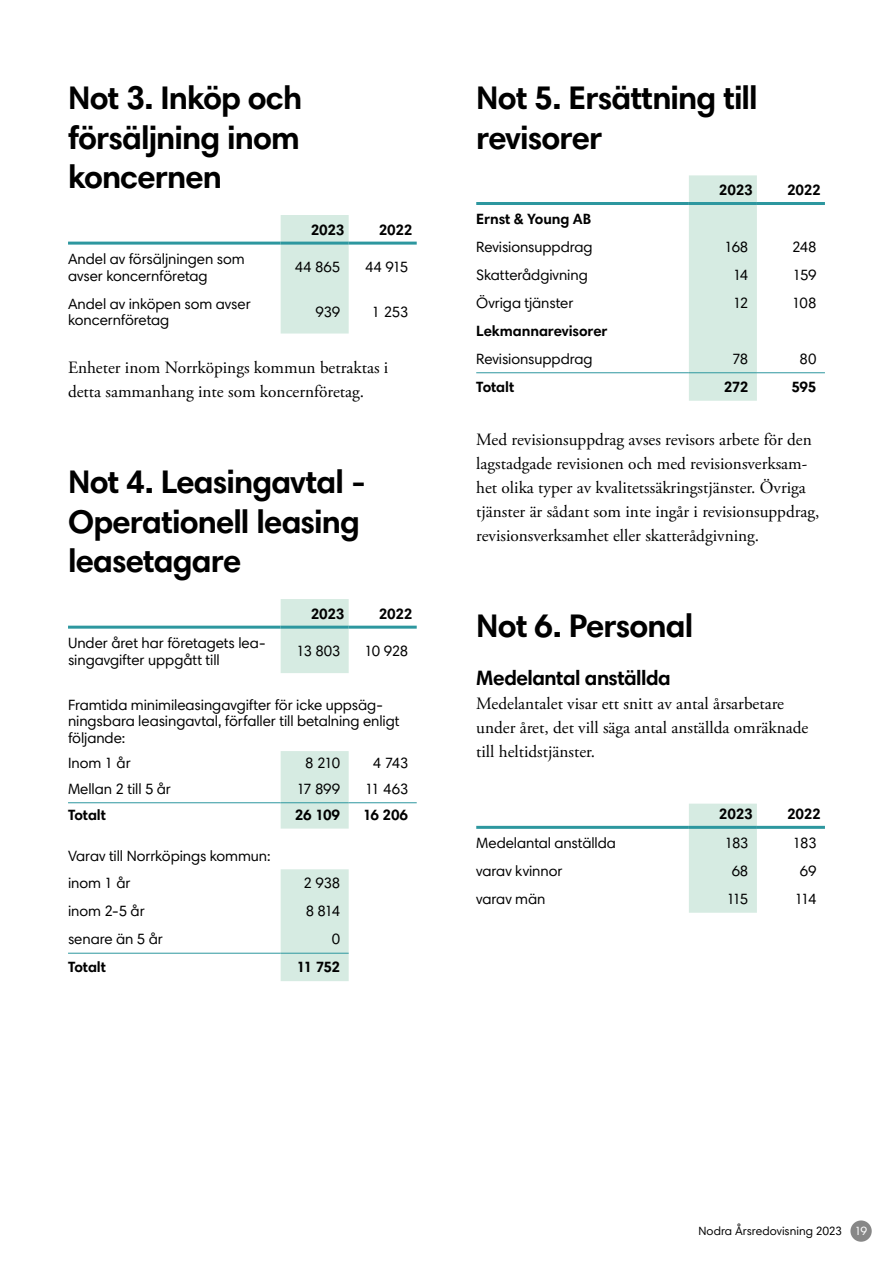
<style>
.page{position:relative;width:893px;height:1263px;background:#fff}
.page>*{position:absolute;margin:0;border:0;box-sizing:border-box;transform-origin:0 0}
.Rubrik_3__H3{font:700 33px/39.6px "Harmonia Sans Std";letter-spacing:-.025em;color:#000;text-align:justify}
.Rubrik_4__H4{font:700 21px "Harmonia Sans Std";letter-spacing:-.025em;color:#000}
.Brödtext_inget_avstånd_före__p{font:17.25px/24px "Adobe Garamond Pro";color:#000}
.Tabell_vänster{font:15px/16.5px "Harmonia Sans Std";letter-spacing:-.005em;color:#000}
.Tabell_höger{font:15px "Harmonia Sans Std";letter-spacing:-.03em;color:#000}
.Tabellhuvud_vänster{font:700 15px "Harmonia Sans Std";letter-spacing:-.01em;color:#000}
.Tabellhuvud_höger{font:700 15px "Harmonia Sans Std";letter-spacing:-.035em;color:#000}
.Tabell_vänster-2{font:700 15px "Harmonia Sans Std";letter-spacing:-.005em;color:#000}
.t1{font:12px "Harmonia Sans Std";color:#000}
.s1{color:#fff}
</style>
<div class="page">
<div style="left:850px;top:1220px;width:22px;height:22px;background:#878787;border-radius:50%"></div>
<div style="left:281px;top:215px;width:68px;height:118px;background:#d6ebe2"></div>
<hr style="left:68px;top:242px;width:213px;height:3px;background:#2d979f">
<hr style="left:281px;top:242px;width:68px;height:3px;background:#2d979f">
<hr style="left:349px;top:242px;width:68px;height:3px;background:#2d979f">
<svg style="left:281px;top:599px;width:68px;height:382px"></svg>
<hr style="left:68px;top:626px;width:213px;height:3px;background:#2d979f">
<hr style="left:281px;top:626px;width:68px;height:3px;background:#2d979f">
<hr style="left:349px;top:626px;width:68px;height:3px;background:#2d979f">
<hr style="left:68px;top:802px;width:213px;height:1px;background:#2d979f">
<hr style="left:281px;top:802px;width:68px;height:1px;background:#2d979f">
<hr style="left:349px;top:802px;width:68px;height:1px;background:#2d979f">
<hr style="left:68px;top:953px;width:213px;height:1px;background:#2d979f">
<hr style="left:281px;top:953px;width:68px;height:1px;background:#2d979f">
<div style="left:689px;top:175px;width:68px;height:226px;background:#d6ebe2"></div>
<hr style="left:476px;top:372px;width:213px;height:1px;background:#2d979f">
<hr style="left:689px;top:372px;width:68px;height:1px;background:#2d979f">
<hr style="left:757px;top:372px;width:68px;height:1px;background:#2d979f">
<hr style="left:476px;top:202px;width:213px;height:3px;background:#2d979f">
<hr style="left:689px;top:202px;width:68px;height:3px;background:#2d979f">
<hr style="left:757px;top:202px;width:68px;height:3px;background:#2d979f">
<div style="left:689px;top:804px;width:68px;height:109px;background:#d6ebe2"></div>
<hr style="left:476px;top:826px;width:213px;height:3px;background:#2d979f">
<hr style="left:689px;top:826px;width:68px;height:3px;background:#2d979f">
<hr style="left:757px;top:826px;width:68px;height:3px;background:#2d979f">
<h3 class="Rubrik_3__H3" style="left:68px;top:77px;width:236px">Not 3. Inköp och försäljning inom koncernen</h3>
<p class="Tabellhuvud_vänster" style="left:311px;top:220px;width:35px">2023</p>
<p class="Tabellhuvud_vänster" style="left:379px;top:220px;width:35px">2022</p>
<p class="Tabell_vänster" style="left:68px;top:251px;width:178px">Andel av försäljningen som avser koncernföretag</p>
<p class="Tabell_höger" style="left:295px;top:258px;width:47px">44 865</p>
<p class="Tabell_höger" style="left:365px;top:258px;width:45px">44 915</p>
<p class="Tabell_vänster" style="left:68px;top:295px;width:184px">Andel av inköpen som avser koncernföretag</p>
<p class="Tabell_höger" style="left:316px;top:302px;width:26px">939</p>
<p class="Tabell_höger" style="left:372px;top:302px;width:38px">1 253</p>
<p class="Brödtext_inget_avstånd_före__p" style="left:68px;top:356px;width:322px">Enheter inom Norrköpings kommun betraktas i detta sammanhang inte som koncernföretag.</p>
<h3 class="Rubrik_3__H3" style="left:68px;top:461px;width:295px">Not 4. Leasingavtal - Operationell leasing leasetagare</h3>
<p class="Tabellhuvud_vänster" style="left:311px;top:604px;width:35px">2023</p>
<p class="Tabellhuvud_vänster" style="left:379px;top:604px;width:35px">2022</p>
<p class="Tabell_vänster" style="left:68px;top:635px;width:199px">Under året har företagets lea&shy;singavgifter uppgått till</p>
<p class="Tabell_höger" style="left:297px;top:642px;width:45px">13 803</p>
<p class="Tabell_höger" style="left:365px;top:642px;width:45px">10 928</p>
<p class="Tabell_vänster" style="left:68px;top:696px;width:333px">Framtida minimileasingavgifter för icke uppsäg&shy;ningsbara leasingavtal, förfaller till betalning enligt följande:</p>
<p class="Tabell_vänster" style="left:68px;top:755px;width:64px">Inom 1 år</p>
<p class="Tabell_höger" style="left:305px;top:754px;width:36px">8 210</p>
<p class="Tabell_höger" style="left:373px;top:754px;width:37px">4 743</p>
<p class="Tabell_vänster" style="left:68px;top:781px;width:105px">Mellan 2 till 5 år</p>
<p class="Tabell_höger" style="left:297px;top:780px;width:45px">17 899</p>
<p class="Tabell_höger" style="left:365px;top:780px;width:45px">11 463</p>
<p class="Tabell_vänster-2" style="left:68px;top:805px;width:39px">Totalt</p>
<p class="Tabellhuvud_höger" style="left:295px;top:805px;width:47px">26 109</p>
<p class="Tabellhuvud_höger" style="left:363px;top:805px;width:47px">16 206</p>
<p class="Tabell_vänster" style="left:68px;top:847px;width:204px">Varav till Norrköpings kommun:</p>
<p class="Tabell_vänster" style="left:68px;top:874px;width:64px">inom 1 år</p>
<p class="Tabell_höger" style="left:304px;top:873px;width:38px">2 938</p>
<p class="Tabell_vänster" style="left:68px;top:902px;width:78px">inom 2-5 år</p>
<p class="Tabell_höger" style="left:306px;top:901px;width:36px">8 814</p>
<p class="Tabell_vänster" style="left:68px;top:930px;width:96px">senare än 5 år</p>
<p class="Tabell_höger" style="left:332px;top:929px;width:10px">0</p>
<p class="Tabell_vänster-2" style="left:68px;top:957px;width:39px">Totalt</p>
<p class="Tabellhuvud_höger" style="left:297px;top:957px;width:45px">11 752</p>
<h3 class="Rubrik_3__H3" style="left:476px;top:77px;width:283px">Not 5. Ersättning till revisorer</h3>
<p class="Tabellhuvud_vänster" style="left:719px;top:180px;width:35px">2023</p>
<p class="Tabellhuvud_vänster" style="left:787px;top:180px;width:35px">2022</p>
<p class="Tabellhuvud_vänster" style="left:476px;top:210px;width:116px">Ernst &amp; Young AB</p>
<p class="Tabell_vänster" style="left:476px;top:239px;width:118px">Revisionsuppdrag</p>
<p class="Tabell_höger" style="left:725px;top:238px;width:25px">168</p>
<p class="Tabell_höger" style="left:792px;top:238px;width:26px">248</p>
<p class="Tabell_vänster" style="left:476px;top:267px;width:113px">Skatterådgivning</p>
<p class="Tabell_höger" style="left:733px;top:266px;width:17px">14</p>
<p class="Tabell_höger" style="left:793px;top:266px;width:25px">159</p>
<p class="Tabell_vänster" style="left:476px;top:295px;width:99px">Övriga tjänster</p>
<p class="Tabell_höger" style="left:733px;top:294px;width:17px">12</p>
<p class="Tabell_höger" style="left:792px;top:294px;width:26px">108</p>
<p class="Tabellhuvud_vänster" style="left:476px;top:322px;width:133px">Lekmannarevisorer</p>
<p class="Tabell_vänster" style="left:476px;top:351px;width:118px">Revisionsuppdrag</p>
<p class="Tabell_höger" style="left:732px;top:350px;width:18px">78</p>
<p class="Tabell_höger" style="left:800px;top:350px;width:18px">80</p>
<p class="Tabellhuvud_vänster" style="left:476px;top:378px;width:39px">Totalt</p>
<p class="Tabellhuvud_höger" style="left:724px;top:378px;width:26px">272</p>
<p class="Tabellhuvud_höger" style="left:791px;top:378px;width:27px">595</p>
<p class="Brödtext_inget_avstånd_före__p" style="left:476px;top:428px;width:345px">Med revisionsuppdrag avses revisors arbete för den lagstadgade revisionen och med revisionsverksam&shy;het olika typer av kvalitetssäkringstjänster. Övriga tjänster är sådant som inte ingår i revisionsuppdrag, revisionsverksamhet eller skatterådgivning.</p>
<h3 class="Rubrik_3__H3" style="left:476px;top:605px;width:219px">Not 6. Personal</h3>
<h4 class="Rubrik_4__H4" style="left:476px;top:665px;width:196px">Medelantal anställda</h4>
<p class="Brödtext_inget_avstånd_före__p" style="left:476px;top:692px;width:334px">Medelantalet visar ett snitt av antal årsarbetare under året, det vill säga antal anställda omräknade till heltidstjänster.</p>
<p class="Tabellhuvud_vänster" style="left:719px;top:804px;width:35px">2023</p>
<p class="Tabellhuvud_vänster" style="left:787px;top:804px;width:35px">2022</p>
<p class="Tabell_vänster" style="left:476px;top:835px;width:141px">Medelantal anställda</p>
<p class="Tabell_höger" style="left:725px;top:834px;width:25px">183</p>
<p class="Tabell_höger" style="left:793px;top:834px;width:25px">183</p>
<p class="Tabell_vänster" style="left:476px;top:863px;width:88px">varav kvinnor</p>
<p class="Tabell_höger" style="left:732px;top:862px;width:18px">68</p>
<p class="Tabell_höger" style="left:800px;top:862px;width:18px">69</p>
<p class="Tabell_vänster" style="left:476px;top:891px;width:71px">varav män</p>
<p class="Tabell_höger" style="left:727px;top:890px;width:23px">115</p>
<p class="Tabell_höger" style="left:795px;top:890px;width:23px">114</p>
<p class="t1" style="left:698px;top:1224px;width:170px">Nodra Årsredovisning 2023 <span class="s1">19</span></p>
</div>
